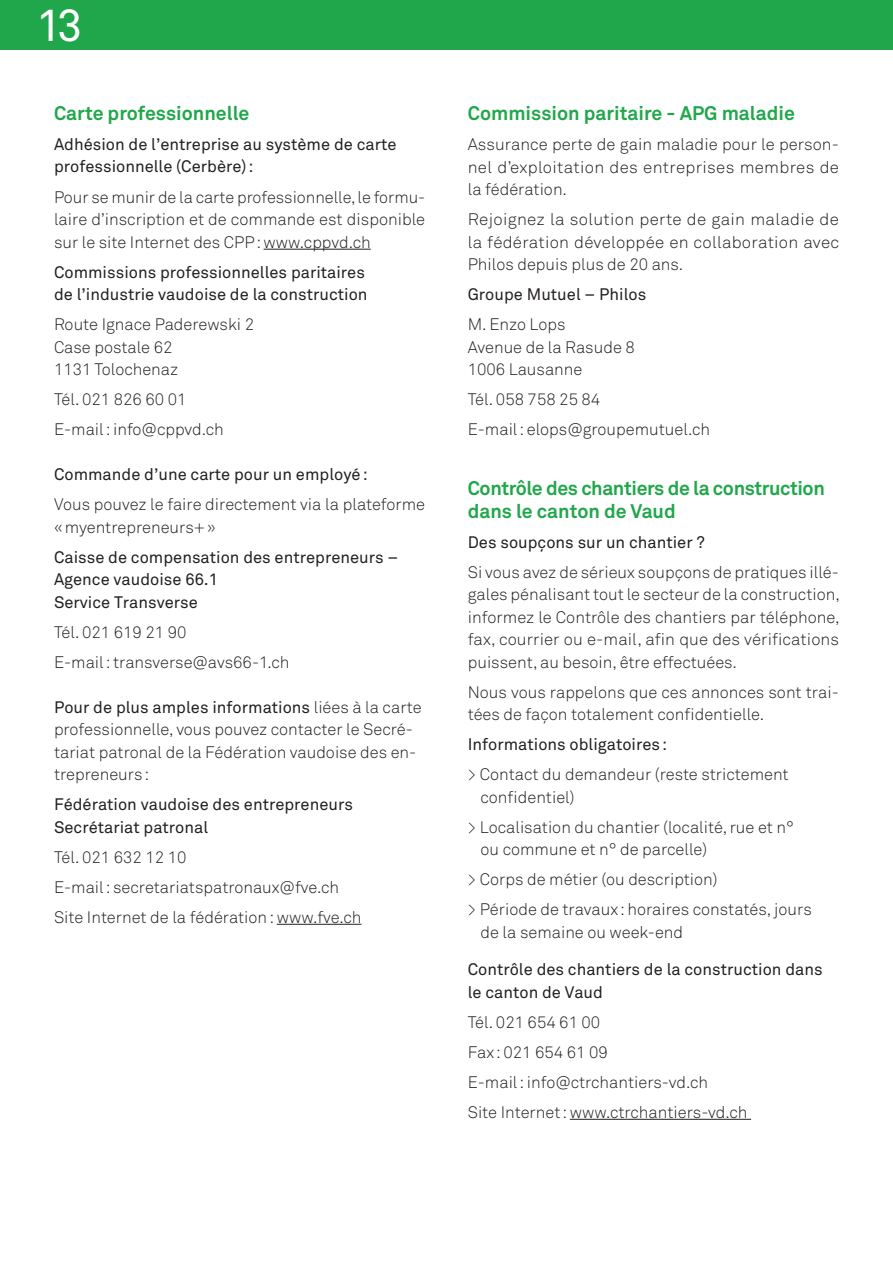
<style>
.page{position:relative;width:893px;height:1263px;background:#fff}
.page>*{position:absolute;margin:0;border:0;box-sizing:border-box;transform-origin:0 0}
.numero_de_pages{font:45px "Akkurat";color:#fff}
.texte{font:700 19.5px/22.5px "Akkurat";letter-spacing:-.02em;color:#21a74b}
.titre{font:700 19.5px "Akkurat";color:#21a74b}
.texte-2{font:300 16.5px/22.5px "Akkurat";color:#231f20}
.texte-3{font:16.5px/22.5px "Akkurat";color:#231f20}
.titre-2{font:16.5px/22px "Akkurat";color:#231f20}
.s1{font-weight:400}
</style>
<div class="page">
<div style="left:0;top:0;width:893px;height:50px;background:#21a74b"></div>
<hr style="left:264px;top:249px;width:107px;height:1px;background:#231f20">
<hr style="left:277px;top:924px;width:84px;height:1px;background:#231f20">
<hr style="left:570px;top:1119px;width:181px;height:1px;background:#231f20">
<p class="numero_de_pages" style="left:15px;top:-1px;width:69px">913</p>
<p class="titre" style="left:54px;top:101px;width:197px">Carte professionnelle</p>
<p class="titre-2" style="left:54px;top:134px;width:344px">Adhésion de l’entreprise au système de carte professionnelle (Cerbère):</p>
<p class="texte-2" style="left:54px;top:186px;width:373px;text-align:justify">Pour se munir de la carte professionnelle, le formu&shy;laire d’inscription et de commande est disponible sur le site Internet des CPP: www.cppvd.ch</p>
<p class="texte-3" style="left:54px;top:261px;width:315px">Commissions professionnelles paritaires de l’industrie vaudoise de la construction</p>
<p class="texte-2" style="left:54px;top:313px;width:202px">Route Ignace Paderewski 2<br>Case postale 62<br>1131 Tolochenaz</p>
<p class="texte-2" style="left:54px;top:388px;width:134px">Tél. 021 826 60 01</p>
<p class="texte-2" style="left:54px;top:418px;width:171px">E-mail: info@cppvd.ch</p>
<p class="titre-2" style="left:54px;top:464px;width:315px">Commande d’une carte pour un employé:</p>
<p class="texte-2" style="left:54px;top:493px;width:373px">Vous pouvez le faire directement via la plateforme «myentrepreneurs+»</p>
<p class="texte-3" style="left:54px;top:546px;width:346px">Caisse de compensation des entrepreneurs –<br>Agence vaudoise 66.1<br>Service Transverse</p>
<p class="texte-2" style="left:54px;top:621px;width:134px">Tél. 021 619 21 90</p>
<p class="texte-2" style="left:54px;top:651px;width:237px">E-mail: transverse@avs66-1.ch</p>
<p class="texte-2" style="left:54px;top:696px;width:369px"><span class="s1">Pour de plus amples informations</span> liées à la carte professionnelle, vous pouvez contacter le Secré&shy;tariat patronal de la Fédération vaudoise des en&shy;trepreneurs:</p>
<p class="texte-3" style="left:54px;top:793px;width:300px">Fédération vaudoise des entrepreneurs<br>Secrétariat patronal</p>
<p class="texte-2" style="left:54px;top:846px;width:134px">Tél. 021 632 12 10</p>
<p class="texte-2" style="left:54px;top:876px;width:287px">E-mail: secretariatspatronaux@fve.ch</p>
<p class="texte-2" style="left:54px;top:906px;width:309px">Site Internet de la fédération: www.fve.ch</p>
<p class="titre" style="left:468px;top:101px;width:329px">Commission paritaire - APG maladie</p>
<p class="texte-2" style="left:468px;top:133px;width:373px;text-align:justify">Assurance perte de gain maladie pour le person&shy;nel d’exploitation des entreprises membres de la fédération.</p>
<p class="texte-2" style="left:468px;top:208px;width:373px;text-align:justify">Rejoignez la solution perte de gain maladie de la fédération développée en collaboration avec Philos depuis plus de 20 ans.</p>
<p class="texte-3" style="left:468px;top:283px;width:180px">Groupe Mutuel – Philos</p>
<p class="texte-2" style="left:468px;top:313px;width:169px">M. Enzo Lops<br>Avenue de la Rasude 8<br>1006 Lausanne</p>
<p class="texte-2" style="left:468px;top:388px;width:134px">Tél. 058 758 25 84</p>
<p class="texte-2" style="left:468px;top:418px;width:244px">E-mail: elops@groupemutuel.ch</p>
<p class="texte" style="left:468px;top:477px;width:359px">Contrôle des chantiers de la construction dans le canton de Vaud</p>
<p class="titre-2" style="left:468px;top:531px;width:239px">Des soupçons sur un chantier ?</p>
<p class="texte-2" style="left:468px;top:561px;width:374px;text-align:justify">Si vous avez de sérieux soupçons de pratiques illé&shy;gales pénalisant tout le secteur de la construction, informez le Contrôle des chantiers par téléphone, fax, courrier ou e-mail, afin que des vérifications puissent, au besoin, être effectuées.</p>
<p class="texte-2" style="left:468px;top:681px;width:373px">Nous vous rappelons que ces annonces sont trai&shy;tées de façon totalement confidentielle.</p>
<p class="titre-2" style="left:468px;top:734px;width:201px">Informations obligatoires:</p>
<p class="texte-2" style="left:480px;top:763px;width:310px;text-indent:-13px">&gt; Contact du demandeur (reste strictement confidentiel)</p>
<p class="texte-2" style="left:480px;top:816px;width:315px;text-indent:-13px">&gt; Localisation du chantier (localité, rue et n° ou commune et n° de parcelle)</p>
<p class="texte-2" style="left:468px;top:868px;width:251px">&gt; Corps de métier (ou description)</p>
<p class="texte-2" style="left:480px;top:898px;width:333px;text-indent:-13px">&gt; Période de travaux : horaires constatés, jours de la semaine ou week-end</p>
<p class="texte-3" style="left:468px;top:958px;width:356px">Contrôle des chantiers de la construction dans le canton de Vaud</p>
<p class="texte-2" style="left:468px;top:1011px;width:134px">Tél. 021 654 61 00</p>
<p class="texte-2" style="left:468px;top:1041px;width:142px">Fax : 021 654 61 09</p>
<p class="texte-2" style="left:468px;top:1071px;width:242px">E-mail: info@ctrchantiers-vd.ch</p>
<p class="texte-2" style="left:468px;top:1101px;width:281px">Site Internet: www.ctrchantiers-vd.ch</p>
</div>
